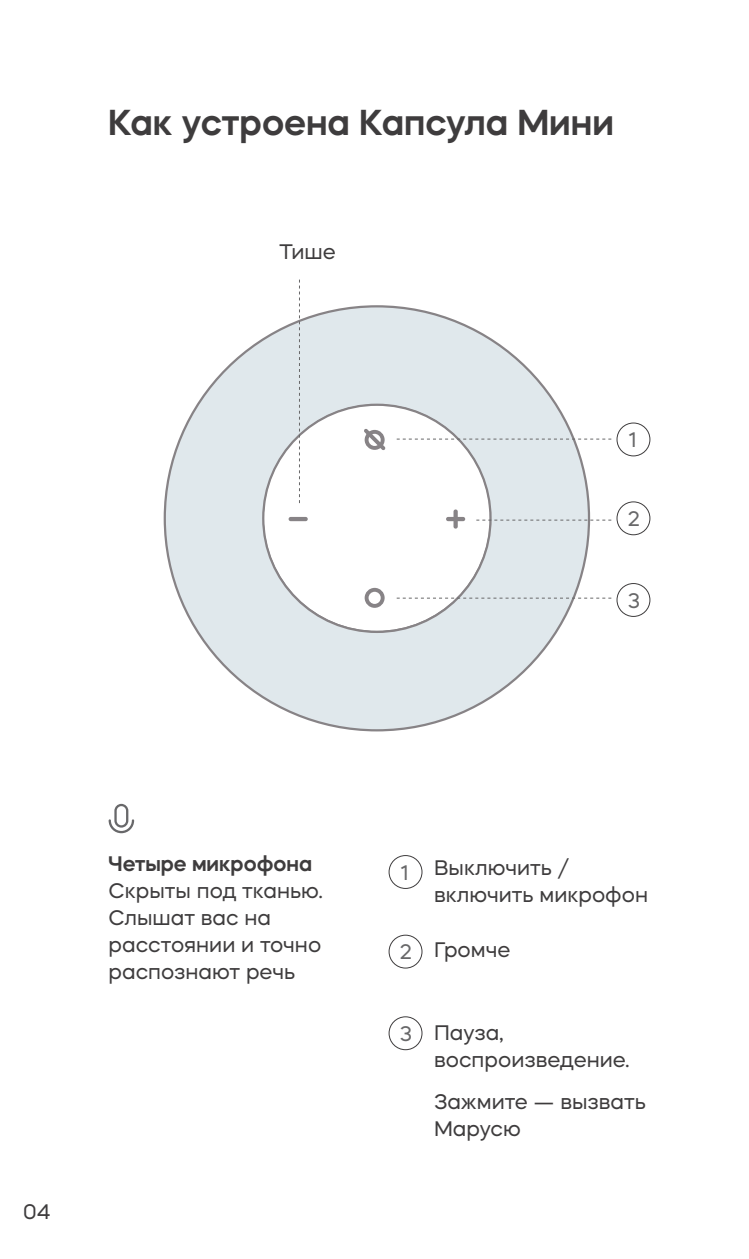
<style>
.page{position:relative;width:749px;height:1259px;background:#fff}
.page>*{position:absolute;margin:0;border:0;box-sizing:border-box;transform-origin:0 0}
.t1{font:600 36px "Mazzard H";color:#3e3c3d}
.t2{font:21px/27px "Mazzard H";color:#3e3c3d}
.t3{font:21px "Mazzard H";color:#686869}
.s1{font-weight:600}
</style>
<div class="page">
<div style="left:165px;top:306px;width:424px;height:424px;background:#e0e8ec;border-radius:50%"></div>
<div style="left:263px;top:404px;width:227px;height:227px;background:#fff;border-radius:50%"></div>
<svg style="left:364px;top:429px;width:21px;height:21px"></svg>
<svg style="left:364px;top:588px;width:20px;height:20px"></svg>
<svg style="left:288px;top:509px;width:177px;height:19px"></svg>
<svg style="left:299px;top:279px;width:1px;height:224px"></svg>
<svg style="left:396px;top:438px;width:215px;height:1px"></svg>
<svg style="left:396px;top:597px;width:215px;height:1px"></svg>
<svg style="left:476px;top:519px;width:135px;height:1px"></svg>
<svg style="left:109px;top:804px;width:25px;height:29px"></svg>
<div style="left:388px;top:855px;width:34px;height:34px;border:1px solid #3e3c3d;border-radius:50%"></div>
<div style="left:616px;top:423px;width:34px;height:33px;border:1px solid #3e3c3d;border-radius:50%"></div>
<div style="left:616px;top:501px;width:34px;height:34px;border:1px solid #3e3c3d;border-radius:50%"></div>
<div style="left:388px;top:934px;width:34px;height:34px;border:1px solid #3e3c3d;border-radius:50%"></div>
<div style="left:616px;top:583px;width:34px;height:34px;border:1px solid #3e3c3d;border-radius:50%"></div>
<div style="left:388px;top:1016px;width:34px;height:34px;border:1px solid #3e3c3d;border-radius:50%"></div>
<p class="t1" style="left:108px;top:99px;width:507px">Как устроена Капсула Мини</p>
<p class="t2" style="left:279px;top:238px;width:58px">Тише</p>
<p class="t3" style="left:628px;top:426px;width:11px">1</p>
<p class="t3" style="left:627px;top:505px;width:14px">2</p>
<p class="t3" style="left:627px;top:587px;width:14px">3</p>
<p class="t2" style="left:23px;top:1197px;width:29px">04</p>
<p class="t2" style="left:109px;top:850px;width:216px"><span class="s1">Четыре микрофона<br></span>Скрыты под тканью.<br>Слышат вас на расстоянии и точно распознают речь</p>
<p class="t3" style="left:400px;top:859px;width:11px">1</p>
<p class="t3" style="left:400px;top:938px;width:14px">2</p>
<p class="t3" style="left:400px;top:1020px;width:14px">3</p>
<p class="t2" style="left:434px;top:854px;width:215px">Выключить / включить микрофон</p>
<p class="t2" style="left:434px;top:936px;width:78px">Громче</p>
<p class="t2" style="left:434px;top:1018px;width:197px">Пауза, воспроизведение.</p>
<p class="t2" style="left:434px;top:1087px;width:213px">Зажмите — вызвать<br>Марусю</p>
</div>
